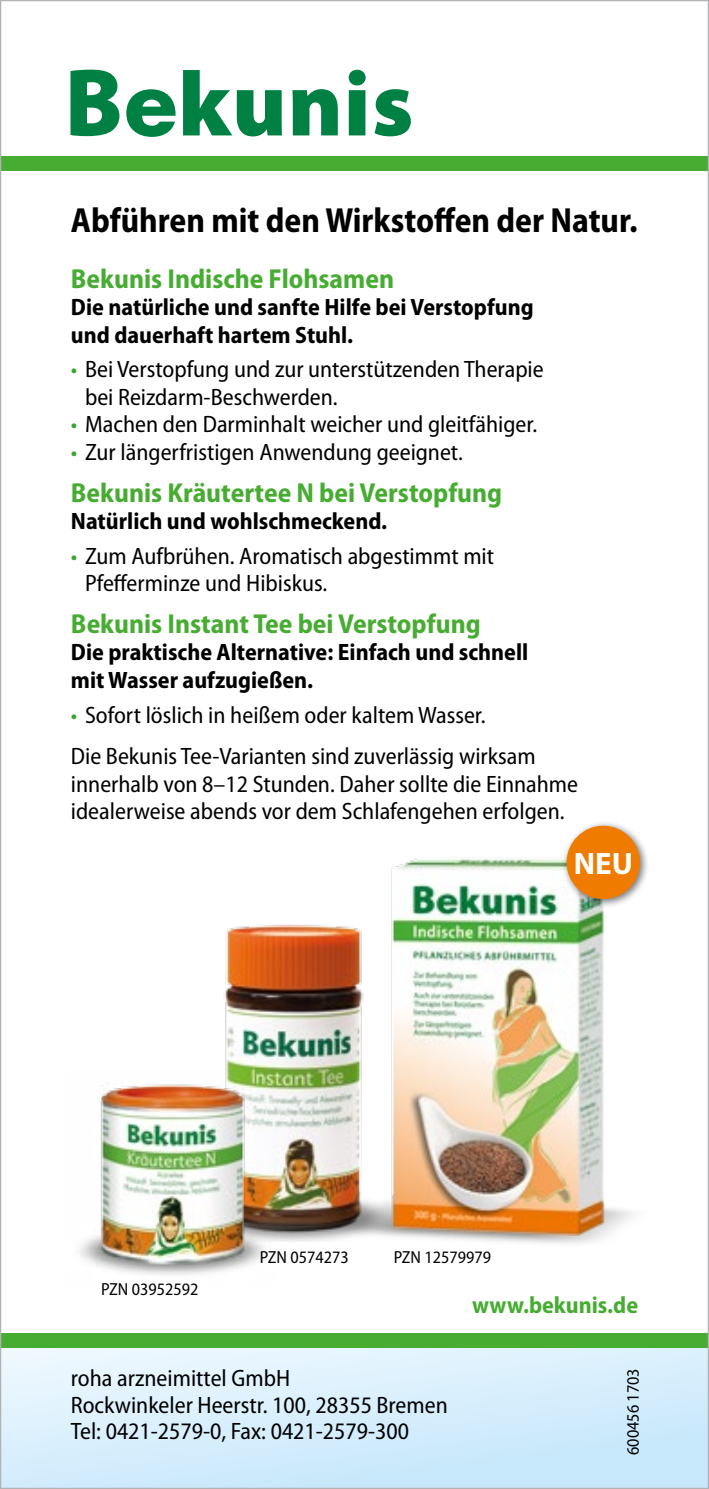
<style>
.page{position:relative;width:709px;height:1489px;background:#fff}
.page>*{position:absolute;margin:0;border:0;box-sizing:border-box;transform-origin:0 0}
.t1{font:700 semi-condensed 35px "Myriad Pro";color:#000}
.t2{font:700 31px "Myriad Pro";color:#fff}
.t3{font:700 semi-condensed 27.5px "Myriad Pro";color:#47ac32}
.t4{font:semi-condensed 23.75px/27.5px "Myriad Pro";color:#000}
.t5{font:700 semi-condensed 23.75px/27.5px "Myriad Pro";color:#000}
.t6{font:700 semi-condensed 23.75px "Myriad Pro";color:#47ac32}
.t7{font:semi-condensed 17.5px "Myriad Pro";color:#000}
.s1{color:#3da434}
</style>
<div class="page">
<svg style="left:2px;top:1346px;width:705px;height:140px;background:#d5edf9"></svg>
<div style="left:0;top:1332px;width:709px;height:14px;background:#47ac32"></div>
<img style="left:283px;top:858px;width:351px;height:386px">
<img style="left:223px;top:900px;width:177px;height:341px">
<img style="left:79px;top:1069px;width:197px;height:206px">
<div style="left:561px;top:820px;width:89px;height:89px;background:#000;opacity:.55"></div>
<div style="left:566px;top:825px;width:74px;height:74px;background:#ef7c00;border-radius:50%"></div>
<svg style="left:126px;top:89px;width:49px;height:48px"></svg>
<svg style="left:70px;top:70px;width:49px;height:66px"></svg>
<svg style="left:183px;top:70px;width:99px;height:66px"></svg>
<svg style="left:292px;top:89px;width:46px;height:46px"></svg>
<svg style="left:349px;top:70px;width:16px;height:65px"></svg>
<svg style="left:374px;top:89px;width:37px;height:47px"></svg>
<div style="left:0;top:156px;width:709px;height:14px;background:#47ac32"></div>
<h1 class="t1" style="left:71px;top:200px;width:568px">Abführen mit den Wirkstoffen der Natur.</h1>
<p class="t3" style="left:71px;top:263px;width:325px">Bekunis Indische Flohsamen</p>
<p class="t5" style="left:71px;top:294px;width:464px">Die natürliche und sanfte Hilfe bei Verstopfung und dauerhaft hartem Stuhl.</p>
<p class="t4" style="left:85px;top:356px;width:460px;text-indent:-14px"><span class="s1">•</span> Bei Verstopfung und zur unterstützenden Therapie bei Reizdarm-Beschwerden.</p>
<p class="t4" style="left:71px;top:411px;width:468px"><span class="s1">•</span> Machen den Darminhalt weicher und gleitfähiger.</p>
<p class="t4" style="left:71px;top:439px;width:393px"><span class="s1">•</span> Zur längerfristigen Anwendung geeignet.</p>
<p class="t3" style="left:71px;top:477px;width:433px">Bekunis Kräutertee N bei Verstopfung</p>
<p class="t5" style="left:71px;top:507px;width:318px">Natürlich und wohlschmeckend.</p>
<p class="t4" style="left:85px;top:542px;width:410px;text-indent:-14px"><span class="s1">•</span> Zum Aufbrühen. Aromatisch abgestimmt mit<br>Pfefferminze und Hibiskus.</p>
<p class="t3" style="left:71px;top:608px;width:411px">Bekunis Instant Tee bei Verstopfung</p>
<p class="t5" style="left:71px;top:639px;width:459px">Die praktische Alternative: Einfach und schnell mit Wasser aufzugießen.</p>
<p class="t4" style="left:71px;top:694px;width:466px;line-height:41.8px"><span class="s1">•</span> Sofort löslich in heißem oder kaltem Wasser.<br>Die Bekunis Tee-Varianten sind zuverlässig wirksam</p>
<p class="t4" style="left:71px;top:770px;width:509px">innerhalb von 8–12 Stunden. Daher sollte die Einnahme idealerweise abends vor dem Schlafengehen erfolgen.</p>
<h2 class="t2" style="left:573px;top:846px;width:61px">NEU</h2>
<p class="t7" style="left:101px;top:1279px;width:99px">PZN 03952592</p>
<p class="t7" style="left:260px;top:1247px;width:90px">PZN 0574273</p>
<p class="t7" style="left:394px;top:1247px;width:99px">PZN 12579979</p>
<p class="t6" style="left:472px;top:1291px;width:167px">www.bekunis.de</p>
<p class="t4" style="left:71px;top:1365px;width:378px;line-height:26.2px">roha arzneimittel GmbH<br>Rockwinkeler Heerstr. 100, 28355 Bremen<br>Tel: 0421-2579-0, Fax: 0421-2579-300</p>
<p class="t7" style="left:623px;top:1454px;width:88px;rotate:-90deg">600456 1703</p>
</div>
